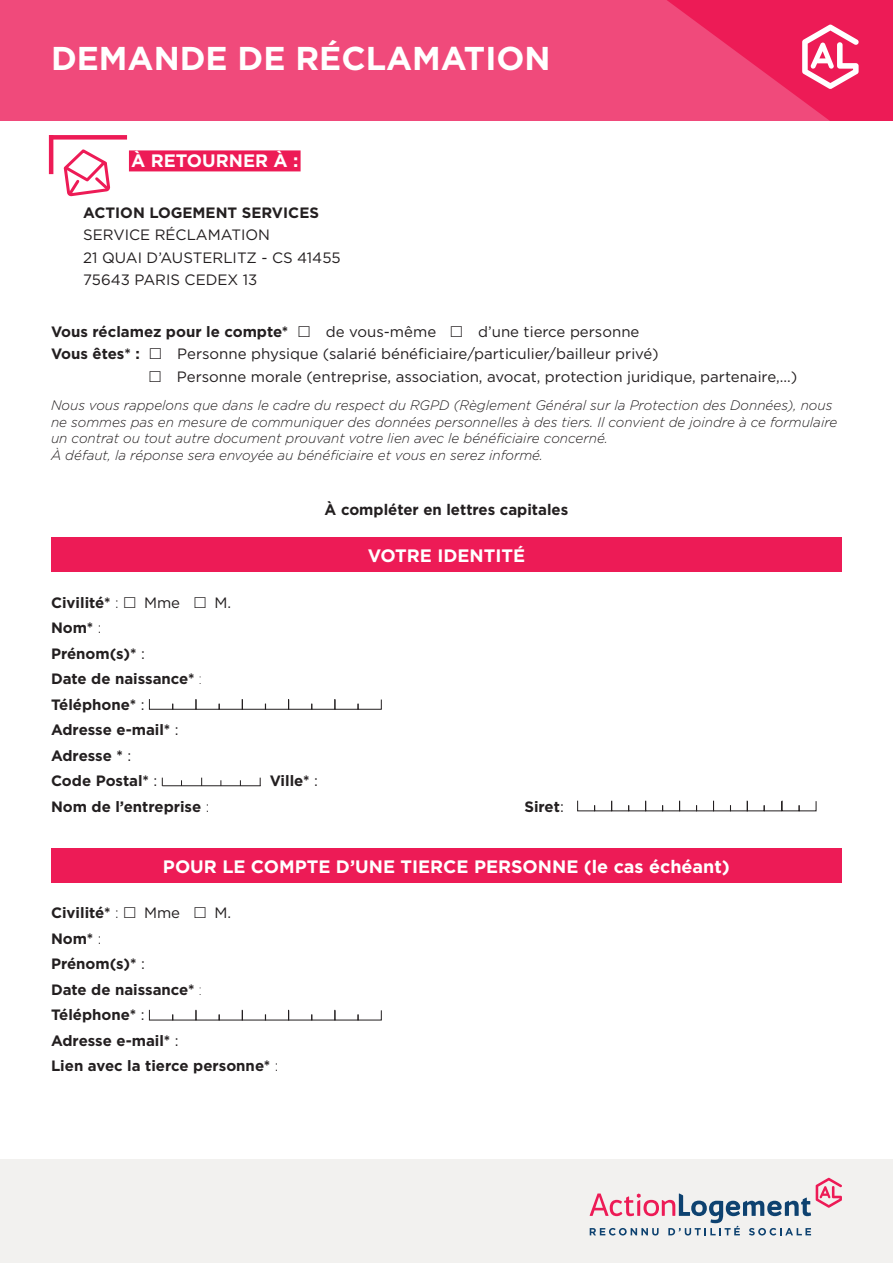
<style>
.page{position:relative;width:893px;height:1263px;background:#fff}
.page>*{position:absolute;margin:0;border:0;box-sizing:border-box;transform-origin:0 0}
.t1{font:700 33px "Gotham";color:#fff}
.t2{font:700 18px "Gotham";color:#fff}
.t3{font:700 15.3px "Gotham";color:#231f20}
.t4{font:700 15px "Gotham";color:#231f20}
.t5{font:15px "Gotham";color:#231f20}
.t6{font:italic 300 13.8px/16.5px "Gotham";color:#231f20}
.s1{font-weight:300}
.s2{font-weight:400}
.s3{font-weight:200}
</style>
<div class="page">
<div style="left:0;top:0;width:893px;height:122px;background:#f04a7b"></div>
<div style="left:51px;top:538px;width:791px;height:34px;background:#ed1b56"></div>
<svg style="left:149px;top:699px;width:233px;height:11px"></svg>
<hr style="left:162px;top:785px;width:99px;height:1px;background:#231f20">
<div style="left:0;top:1160px;width:893px;height:103px;background:#f2f1ef"></div>
<svg style="left:667px;top:0;width:226px;height:121px"></svg>
<div style="left:0;top:121px;width:893px;height:53px;background:#fff"></div>
<svg style="left:577px;top:800px;width:240px;height:12px"></svg>
<svg style="left:590px;top:1178px;width:252px;height:57px"></svg>
<div style="left:51px;top:849px;width:791px;height:34px;background:#ed1b56"></div>
<svg style="left:149px;top:1009px;width:233px;height:12px"></svg>
<div style="left:129px;top:150px;width:172px;height:21px;background:#ed1b56"></div>
<hr style="left:49px;top:135px;width:4px;height:39px;background:#ed1b56">
<div style="left:49px;top:135px;width:78px;height:5px;background:#ed1b56"></div>
<svg style="left:63px;top:149px;width:48px;height:48px"></svg>
<p class="t1" style="left:51px;top:36px;width:501px">DEMANDE DE RÉCLAMATION</p>
<p class="t2" style="left:131px;top:149px;width:169px">À RETOURNER À :</p>
<p class="t4" style="left:83px;top:202px;width:237px">ACTION LOGEMENT SERVICES</p>
<p class="t5" style="left:83px;top:225px;width:188px">SERVICE RÉCLAMATION</p>
<p class="t5" style="left:83px;top:248px;width:259px">21 QUAI D’AUSTERLITZ - CS 41455</p>
<p class="t5" style="left:83px;top:270px;width:176px">75643 PARIS CEDEX 13</p>
<p class="t4" style="left:51px;top:321px;width:239px">Vous réclamez pour le compte*</p>
<p class="t5" style="left:326px;top:322px;width:112px">de vous-même</p>
<p class="t5" style="left:478px;top:322px;width:163px">d’une tierce personne</p>
<p class="t4" style="left:51px;top:344px;width:90px">Vous êtes* :</p>
<p class="t5" style="left:177px;top:344px;width:483px">Personne physique (salarié bénéficiaire/particulier/bailleur privé)</p>
<p class="t5" style="left:177px;top:367px;width:622px">Personne morale (entreprise, association, avocat, protection juridique, partenaire,...)</p>
<p class="t6" style="left:51px;top:397px;width:788px">Nous vous rappelons que dans le cadre du respect du RGPD (Règlement Général sur la Protection des Données), nous ne sommes pas en mesure de communiquer des données personnelles à des tiers. Il convient de joindre à ce formulaire un contrat ou tout autre document prouvant votre lien avec le bénéficiaire concerné.</p>
<p class="t6" style="left:51px;top:446px;width:494px">À défaut, la réponse sera envoyée au bénéficiaire et vous en serez informé.</p>
<p class="t3" style="left:325px;top:499px;width:245px">À compléter en lettres capitales</p>
<p class="t2" style="left:368px;top:544px;width:159px">VOTRE IDENTITÉ</p>
<p class="t4" style="left:51px;top:592px;width:69px">Civilité* <span class="s1">:</span></p>
<p class="t5" style="left:144px;top:593px;width:38px">Mme</p>
<p class="t5" style="left:214px;top:593px;width:18px">M.</p>
<p class="t4" style="left:51px;top:618px;width:52px">Nom* <span class="s1">:</span></p>
<p class="t4" style="left:51px;top:643px;width:95px">Prénom(s)* <span class="s2">:</span></p>
<p class="t4" style="left:51px;top:669px;width:152px">Date de naissance* <span class="s3">:</span></p>
<p class="t4" style="left:51px;top:694px;width:95px">Téléphone* <span class="s2">:</span></p>
<p class="t4" style="left:51px;top:720px;width:129px">Adresse e-mail* <span class="s2">:</span></p>
<p class="t4" style="left:51px;top:745px;width:82px">Adresse * <span class="s2">:</span></p>
<p class="t4" style="left:51px;top:771px;width:108px">Code Postal* <span class="s2">:</span></p>
<p class="t4" style="left:270px;top:771px;width:50px">Ville* <span class="s2">:</span></p>
<p class="t4" style="left:51px;top:796px;width:160px">Nom de l’entreprise <span class="s1">:</span></p>
<p class="t4" style="left:524px;top:796px;width:41px">Siret<span class="s2">:</span></p>
<p class="t2" style="left:163px;top:855px;width:568px">POUR LE COMPTE D’UNE TIERCE PERSONNE (le cas échéant)</p>
<p class="t4" style="left:51px;top:903px;width:69px">Civilité* <span class="s1">:</span></p>
<p class="t5" style="left:144px;top:903px;width:38px">Mme</p>
<p class="t5" style="left:214px;top:903px;width:18px">M.</p>
<p class="t4" style="left:51px;top:929px;width:52px">Nom* <span class="s1">:</span></p>
<p class="t4" style="left:51px;top:954px;width:95px">Prénom(s)* <span class="s2">:</span></p>
<p class="t4" style="left:51px;top:980px;width:152px">Date de naissance* <span class="s3">:</span></p>
<p class="t4" style="left:51px;top:1005px;width:95px">Téléphone* <span class="s2">:</span></p>
<p class="t4" style="left:51px;top:1031px;width:129px">Adresse e-mail* <span class="s2">:</span></p>
<p class="t4" style="left:51px;top:1056px;width:229px">Lien avec la tierce personne* <span class="s1">:</span></p>
</div>
